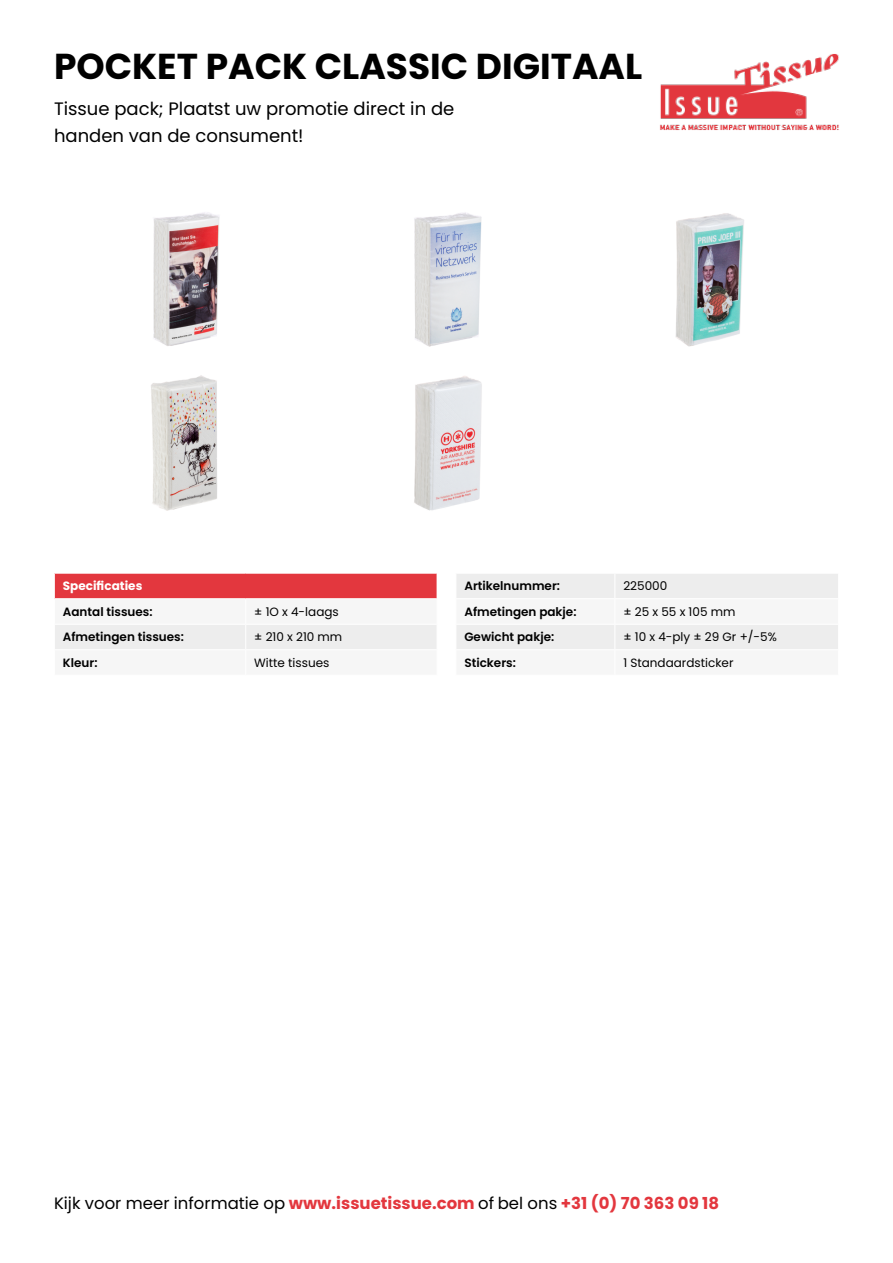
<style>
.page{position:relative;width:893px;height:1263px;background:#fff}
.page>*{position:absolute;margin:0;border:0;box-sizing:border-box;transform-origin:0 0}
.t1{font:700 36px "Poppins";color:#000}
.t2{font:18px/27px "Poppins";color:#000}
.t3{font:700 16.5px "Poppins";color:#e3373e}
.t4{font:600 12px "Poppins";color:#000}
.t5{font:12px "Poppins";color:#000}
.t6{font:700 12px "Poppins";color:#fff}
.s1{font-weight:400;color:#000}
</style>
<div class="page">
<svg style="left:54px;top:574px;width:383px;height:75px"></svg>
<svg style="left:456px;top:574px;width:382px;height:75px"></svg>
<img style="left:151px;top:212px;width:69px;height:299px">
<img style="left:414px;top:212px;width:68px;height:299px">
<img style="left:675px;top:213px;width:69px;height:134px">
<img style="left:660px;top:54px;width:179px;height:76px">
<h1 class="t1" style="left:54px;top:46px;width:590px">POCKET PACK CLASSIC DIGITAAL</h1>
<h2 class="t2" style="left:54px;top:95px;width:402px">Tissue pack; Plaatst uw promotie direct in de handen van de consument!</h2>
<p class="t6" style="left:63px;top:579px;width:81px">Specificaties</p>
<p class="t4" style="left:63px;top:604px;width:91px">Aantal tissues:</p>
<p class="t5" style="left:254px;top:604px;width:86px">± 1O x 4-laags</p>
<p class="t4" style="left:63px;top:630px;width:123px">Afmetingen tissues:</p>
<p class="t5" style="left:254px;top:630px;width:90px">± 210 x 210 mm</p>
<p class="t4" style="left:63px;top:655px;width:36px">Kleur:</p>
<p class="t5" style="left:254px;top:655px;width:77px">Witte tissues</p>
<p class="t4" style="left:464px;top:579px;width:97px">Artikelnummer:</p>
<p class="t5" style="left:623px;top:579px;width:45px">225000</p>
<p class="t4" style="left:464px;top:604px;width:114px">Afmetingen pakje:</p>
<p class="t5" style="left:623px;top:604px;width:114px">± 25 x 55 x 105 mm</p>
<p class="t4" style="left:464px;top:630px;width:91px">Gewicht pakje:</p>
<p class="t5" style="left:623px;top:630px;width:155px">± 10 x 4-ply ± 29 Gr +/-5%</p>
<p class="t4" style="left:464px;top:655px;width:53px">Stickers:</p>
<p class="t5" style="left:623px;top:655px;width:112px">1 Standaardsticker</p>
<h3 class="t3" style="left:54px;top:1193px;width:667px"><span class="s1">Kijk voor meer informatie op</span> www.issuetissue.com <span class="s1">of bel ons</span> +31 (0) 70 363 09 18</h3>
</div>
